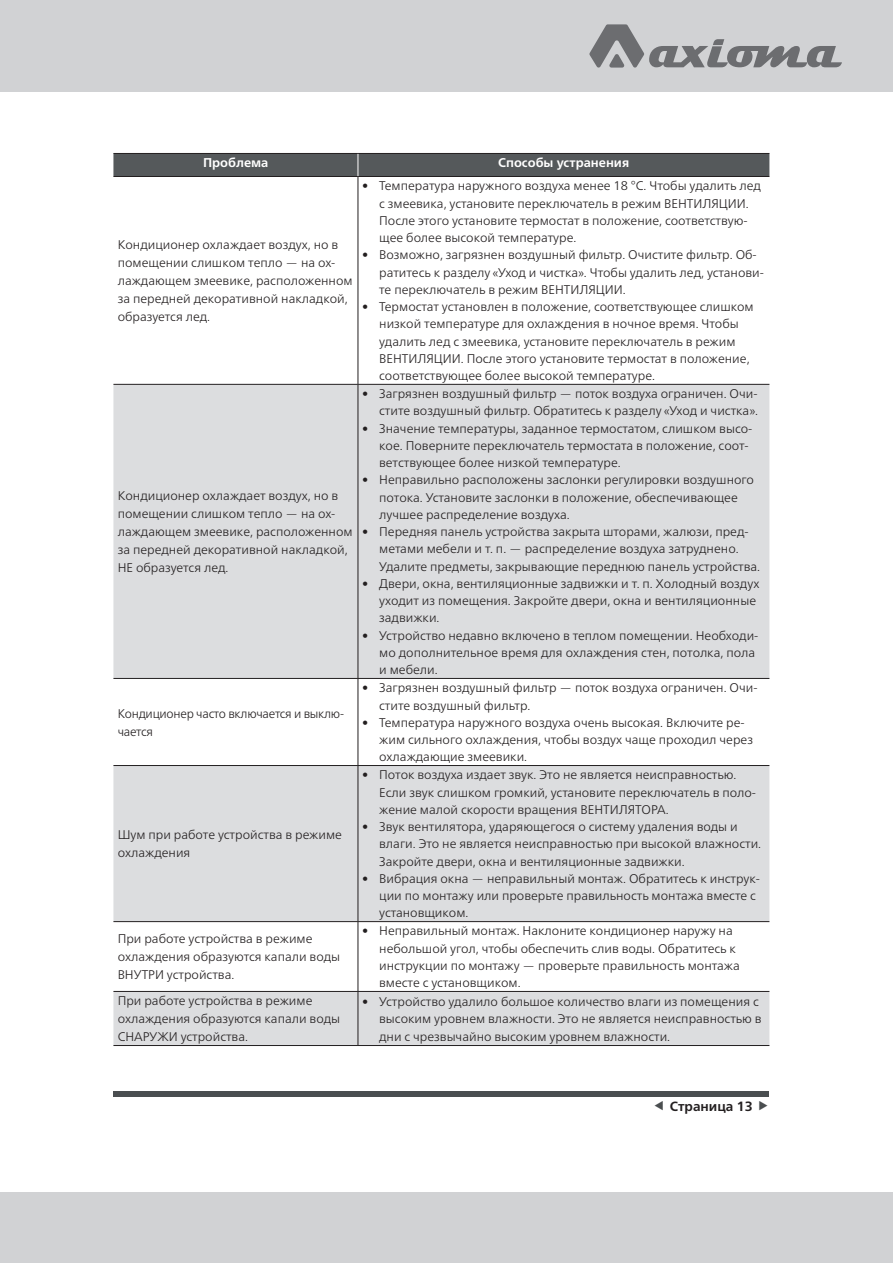
<style>
.page{position:relative;width:893px;height:1263px;background:#fff}
.page>*{position:absolute;margin:0;border:0;box-sizing:border-box;transform-origin:0 0}
.t1{font:700 13.5px "Frutiger Neue LTW1 G";color:#231f20}
.t2{font:700 12.75px "Frutiger Neue LTW1 G";color:#fff}
.t3{font:300 12.6px/17.2px "Frutiger Neue LTW1 G";color:#231f20}
.t4{font:300 12.6px/18px "Frutiger Neue LTW1 G";letter-spacing:-.02em;color:#231f20;scale:.96 1}
</style>
<div class="page">
<div style="left:113px;top:1092px;width:656px;height:5px;background:#4a4e50"></div>
<div style="left:0;top:1192px;width:893px;height:71px;background:#d1d2d4"></div>
<div style="left:0;top:0;width:893px;height:92px;background:#d1d2d4"></div>
<svg style="left:589px;top:24px;width:253px;height:44px"></svg>
<svg style="left:113px;top:177px;width:656px;height:207px"></svg>
<div style="left:113px;top:385px;width:656px;height:660px;background:#dcdddf"></div>
<svg style="left:113px;top:679px;width:656px;height:312px"></svg>
<hr style="left:113px;top:176px;width:245px;height:1px;background:#231f20">
<hr style="left:358px;top:176px;width:411px;height:1px;background:#231f20">
<div style="left:113px;top:153px;width:656px;height:23px;background:#55595b"></div>
<hr style="left:358px;top:177px;width:1px;height:207px;background:#231f20">
<hr style="left:113px;top:384px;width:245px;height:1px;background:#231f20">
<hr style="left:358px;top:384px;width:411px;height:1px;background:#231f20">
<hr style="left:358px;top:385px;width:1px;height:293px;background:#231f20">
<hr style="left:113px;top:678px;width:245px;height:1px;background:#231f20">
<hr style="left:358px;top:678px;width:411px;height:1px;background:#231f20">
<hr style="left:358px;top:679px;width:1px;height:86px;background:#231f20">
<hr style="left:113px;top:765px;width:245px;height:1px;background:#231f20">
<hr style="left:358px;top:765px;width:411px;height:1px;background:#231f20">
<hr style="left:358px;top:766px;width:1px;height:155px;background:#231f20">
<hr style="left:113px;top:921px;width:245px;height:1px;background:#231f20">
<hr style="left:358px;top:921px;width:411px;height:1px;background:#231f20">
<hr style="left:358px;top:922px;width:1px;height:69px;background:#231f20">
<hr style="left:113px;top:991px;width:245px;height:1px;background:#231f20">
<hr style="left:358px;top:991px;width:411px;height:1px;background:#231f20">
<hr style="left:358px;top:992px;width:1px;height:53px;background:#231f20">
<hr style="left:113px;top:1045px;width:245px;height:1px;background:#231f20">
<hr style="left:358px;top:1045px;width:411px;height:1px;background:#231f20">
<p class="t2" style="left:203px;top:155px;width:67px">Проблема</p>
<p class="t2" style="left:498px;top:155px;width:133px">Способы устранения</p>
<p class="t3" style="left:118px;top:236px;width:236px;line-height:18px">Кондиционер охлаждает воздух, но в помещении слишком тепло — на ох&shy;лаждающем змеевике, расположенном за передней декоративной накладкой, образуется лед.</p>
<p class="t3" style="left:118px;top:487px;width:236px;line-height:18px">Кондиционер охлаждает воздух, но в помещении слишком тепло — на ох&shy;лаждающем змеевике, расположенном за передней декоративной накладкой,<br>НЕ образуется лед.</p>
<p class="t4" style="left:118px;top:704px;width:237px">Кондиционер часто включается и выклю&shy;чается</p>
<p class="t3" style="left:118px;top:826px;width:226px;line-height:18px">Шум при работе устройства в режиме охлаждения</p>
<p class="t3" style="left:379px;top:177px;width:383px;text-indent:-17px">• Температура наружного воздуха менее 18 °С. Чтобы удалить лед с змеевика, установите переключатель в режим ВЕНТИЛЯЦИИ.<br>После этого установите термостат в положение, соответствую&shy;щее более высокой температуре.</p>
<p class="t3" style="left:379px;top:246px;width:386px;text-indent:-17px">• Возможно, загрязнен воздушный фильтр. Очистите фильтр. Об&shy;ратитесь к разделу «Уход и чистка». Чтобы удалить лед, установи&shy;те переключатель в режим ВЕНТИЛЯЦИИ.</p>
<p class="t3" style="left:379px;top:298px;width:376px;text-indent:-17px">• Термостат установлен в положение, соответствующее слишком низкой температуре для охлаждения в ночное время. Чтобы удалить лед с змеевика, установите переключатель в режим ВЕНТИЛЯЦИИ. После этого установите термостат в положение, соответствующее более высокой температуре.</p>
<p class="t3" style="left:362px;top:385px;width:397px;text-align:right">• Загрязнен воздушный фильтр — поток воздуха ограничен. Очи&shy;стите воздушный фильтр. Обратитесь к разделу «Уход и чистка».</p>
<p class="t3" style="left:379px;top:419px;width:375px;text-indent:-17px">• Значение температуры, заданное термостатом, слишком высо&shy;кое. Поверните переключатель термостата в положение, соот&shy;ветствующее более низкой температуре.</p>
<p class="t3" style="left:379px;top:471px;width:376px;text-indent:-17px">• Неправильно расположены заслонки регулировки воздушного потока. Установите заслонки в положение, обеспечивающее лучшее распределение воздуха.</p>
<p class="t3" style="left:379px;top:523px;width:382px;text-indent:-17px">• Передняя панель устройства закрыта шторами, жалюзи, пред&shy;метами мебели и т. п. — распределение воздуха затруднено.<br>Удалите предметы, закрывающие переднюю панель устройства.</p>
<p class="t3" style="left:379px;top:575px;width:382px;text-indent:-17px">• Двери, окна, вентиляционные задвижки и т. п. Холодный воздух уходит из помещения. Закройте двери, окна и вентиляционные задвижки.</p>
<p class="t3" style="left:379px;top:627px;width:381px;text-indent:-17px">• Устройство недавно включено в теплом помещении. Необходи&shy;мо дополнительное время для охлаждения стен, потолка, пола и мебели.</p>
<p class="t3" style="left:379px;top:679px;width:380px;text-indent:-17px">• Загрязнен воздушный фильтр — поток воздуха ограничен. Очи&shy;стите воздушный фильтр.</p>
<p class="t3" style="left:379px;top:714px;width:375px;text-indent:-17px">• Температура наружного воздуха очень высокая. Включите ре&shy;жим сильного охлаждения, чтобы воздух чаще проходил через охлаждающие змеевики.</p>
<p class="t3" style="left:379px;top:766px;width:378px;text-indent:-17px">• Поток воздуха издает звук. Это не является неисправностью.<br>Если звук слишком громкий, установите переключатель в поло&shy;жение малой скорости вращения ВЕНТИЛЯТОРА.</p>
<p class="t3" style="left:379px;top:818px;width:383px;text-indent:-17px">• Звук вентилятора, ударяющегося о систему удаления воды и влаги. Это не является неисправностью при высокой влажности.<br>Закройте двери, окна и вентиляционные задвижки.</p>
<p class="t3" style="left:379px;top:870px;width:382px;text-indent:-17px">• Вибрация окна — неправильный монтаж. Обратитесь к инструк&shy;ции по монтажу или проверьте правильность монтажа вместе с установщиком.</p>
<p class="t3" style="left:118px;top:930px;width:224px;line-height:18px">При работе устройства в режиме охлаждения образуются капали воды<br>ВНУТРИ устройства.</p>
<p class="t3" style="left:379px;top:922px;width:362px;text-indent:-17px">• Неправильный монтаж. Наклоните кондиционер наружу на небольшой угол, чтобы обеспечить слив воды. Обратитесь к инструкции по монтажу — проверьте правильность монтажа вместе с установщиком.</p>
<p class="t3" style="left:118px;top:992px;width:224px;line-height:18px">При работе устройства в режиме охлаждения образуются капали воды<br>СНАРУЖИ устройства.</p>
<p class="t3" style="left:379px;top:993px;width:384px;text-indent:-17px">• Устройство удалило большое количество влаги из помещения с высоким уровнем влажности. Это не является неисправностью в дни с чрезвычайно высоким уровнем влажности.</p>
<p class="t1" style="left:670px;top:1098px;width:85px">Страница 13</p>
</div>
